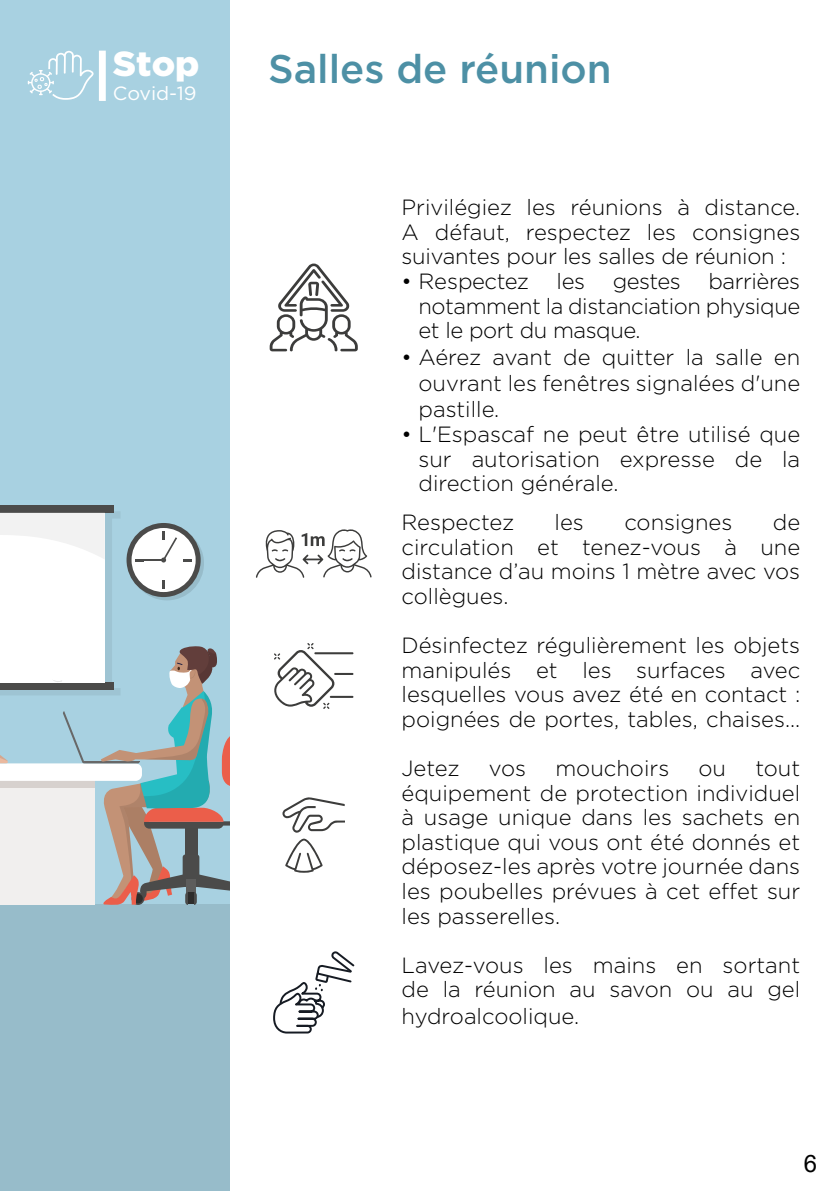
<style>
.page{position:relative;width:840px;height:1191px;background:#fff}
.page>*{position:absolute;margin:0;border:0;box-sizing:border-box;transform-origin:0 0}
.t1{font:500 40px "Gotham";color:#4d90a5}
.t2{font:900 34.8px "Gotham";color:#fff}
.t3{font:24px "Arial";color:#000}
.t4{font:300 22px/24.6px "Gotham";color:#000;text-align:justify}
.t5{font:300 22px "Gotham";letter-spacing:-.02em;color:#000}
.t6{font:19.2px "Gotham";color:#fff}
</style>
<div class="page">
<div style="left:0;top:0;width:229px;height:1191px;background:#a8d1e1"></div>
<div style="left:0;top:905px;width:229px;height:286px;background:#97bcca"></div>
<div style="left:0;top:505px;width:113px;height:8px;background:#4b4b4a"></div>
<svg style="left:0;top:511px;width:229px;height:394px"></svg>
<svg style="left:28px;top:51px;width:66px;height:49px"></svg>
<div style="left:99px;top:51px;width:7px;height:50px;background:#fff"></div>
<svg style="left:273px;top:951px;width:82px;height:83px"></svg>
<svg style="left:256px;top:529px;width:115px;height:49px"></svg>
<svg style="left:282px;top:797px;width:63px;height:75px"></svg>
<svg style="left:274px;top:643px;width:79px;height:66px"></svg>
<hr style="left:329px;top:696px;width:24px;height:2px;background:#3c3c3b">
<svg style="left:269px;top:263px;width:88px;height:88px"></svg>
<h2 class="t2" style="left:113px;top:39px;width:88px">Stop</h2>
<p class="t6" style="left:113px;top:81px;width:85px">Covid-19</p>
<p class="t6" style="left:116px;top:81px;width:85px">Covid-19</p>
<h1 class="t1" style="left:268px;top:42px;width:345px">Salles de réunion</h1>
<p class="t4" style="left:401px;top:194px;width:400px">Privilégiez les réunions à distance.<br>A défaut, respectez les consignes suivantes pour les salles de réunion :</p>
<p class="t5" style="left:401px;top:267px;width:129px">• Respectez</p>
<p class="t4" style="left:556px;top:268px;width:30px">les</p>
<p class="t4" style="left:612px;top:268px;width:70px">gestes</p>
<p class="t4" style="left:418px;top:268px;width:383px;text-indent:290px">barrières notamment la distanciation physique et le port du masque.</p>
<p class="t4" style="left:418px;top:343px;width:383px;line-height:26.4px;text-indent:-17px">• Aérez avant de quitter la salle en ouvrant les fenêtres signalées d'une pastille.</p>
<p class="t4" style="left:418px;top:421px;width:383px;text-indent:-17px">• L'Espascaf ne peut être utilisé que sur autorisation expresse de la direction générale.</p>
<p class="t4" style="left:401px;top:509px;width:400px;text-indent:371px">de circulation et tenez-vous à une distance d’au moins 1 mètre avec vos collègues.</p>
<p class="t4" style="left:401px;top:632px;width:400px">Désinfectez régulièrement les objets manipulés et les surfaces avec lesquelles vous avez été en contact : poignées de portes, tables, chaises...</p>
<p class="t4" style="left:401px;top:755px;width:60px">Jetez</p>
<p class="t4" style="left:488px;top:755px;width:39px">vos</p>
<p class="t4" style="left:555px;top:755px;width:115px">mouchoirs</p>
<p class="t4" style="left:698px;top:755px;width:29px">ou</p>
<p class="t4" style="left:401px;top:509px;width:114px">Respectez</p>
<p class="t4" style="left:554px;top:509px;width:31px">les</p>
<p class="t4" style="left:624px;top:509px;width:109px">consignes</p>
<p class="t4" style="left:401px;top:755px;width:400px;text-indent:353px">tout équipement de protection individuel à usage unique dans les sachets en plastique qui vous ont été donnés et déposez-les après votre journée dans les poubelles prévues à cet effet sur les passerelles.</p>
<p class="t4" style="left:401px;top:951px;width:400px;line-height:25.4px">Lavez-vous les mains en sortant de la réunion au savon ou au gel hydroalcoolique.</p>
<p class="t3" style="left:803px;top:1147px;width:15px">6</p>
</div>
